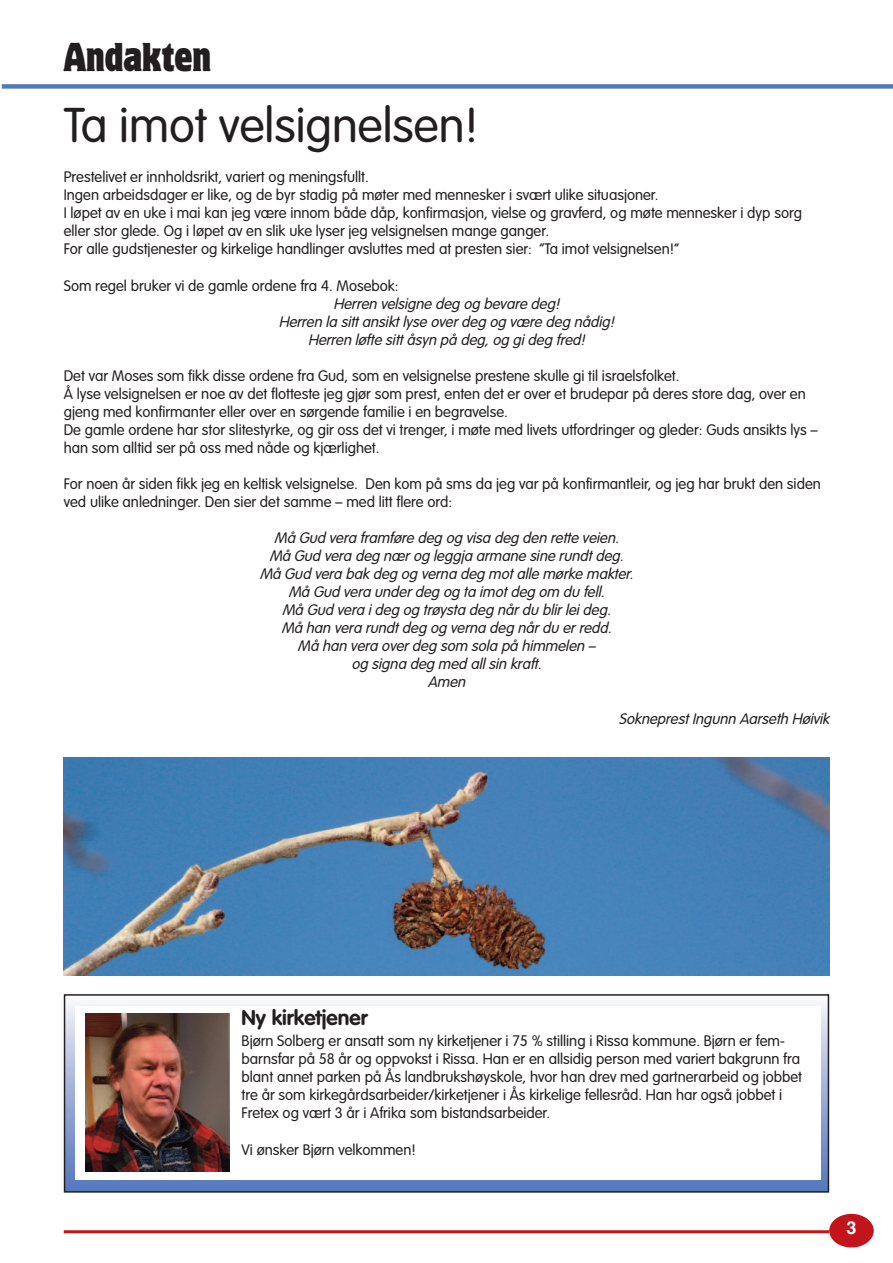
<style>
.page{position:relative;width:893px;height:1263px;background:#fff}
.page>*{position:absolute;margin:0;border:0;box-sizing:border-box;transform-origin:0 0}
.t1{font:300 48px "VAG Rounded";color:#231f20}
.t2{font:36px "Motter Corpus MM.300.wd";color:#231f20}
.t3{font:700 21px "VAG Rounded";color:#231f20}
.t4{font:700 18px "Helvetica";color:#fff}
.t5{font:300 15px/18px "VAG Rounded";color:#231f20}
.t6{font:italic 300 15px/18px "VAG Rounded";color:#231f20;text-align:center}
</style>
<div class="page">
<div style="left:829px;top:1214px;width:45px;height:33px;background:#c2151b;border-radius:50%"></div>
<hr style="left:64px;top:1230px;width:765px;height:3px;background:#c2151b">
<div style="left:2px;top:84px;width:891px;height:5px;background:#5279bd"></div>
<svg style="left:67px;top:1002px;width:759px;height:188px"></svg>
<div style="left:64px;top:994px;width:765px;height:199px;border:2px solid #231f20"></div>
<div style="left:76px;top:1006px;width:745px;height:173px;background:#fff"></div>
<img style="left:85px;top:1014px;width:145px;height:157px">
<img style="left:64px;top:758px;width:765px;height:218px">
<h2 class="t2" style="left:64px;top:43px;width:149px">Andakten</h2>
<h1 class="t1" style="left:64px;top:105px;width:417px">Ta imot velsignelsen!</h1>
<p class="t5" style="left:64px;top:169px;width:740px">Prestelivet er innholdsrikt, variert og meningsfullt.<br>Ingen arbeidsdager er like, og de byr stadig på møter med mennesker i svært ulike situasjoner.<br>I løpet av en uke i mai kan jeg være innom både dåp, konfirmasjon, vielse og gravferd, og møte mennesker i dyp sorg eller stor glede. Og i løpet av en slik uke lyser jeg velsignelsen mange ganger.<br>For alle gudstjenester og kirkelige handlinger avsluttes med at presten sier: ”Ta imot velsignelsen!”</p>
<p class="t5" style="left:64px;top:277px;width:336px">Som regel bruker vi de gamle ordene fra 4. Mosebok:</p>
<p class="t6" style="left:279px;top:295px;width:340px">Herren velsigne deg og bevare deg!<br>Herren la sitt ansikt lyse over deg og være deg nådig!<br>Herren løfte sitt åsyn på deg, og gi deg fred!</p>
<p class="t5" style="left:64px;top:367px;width:756px">Det var Moses som fikk disse ordene fra Gud, som en velsignelse prestene skulle gi til israelsfolket.<br>Å lyse velsignelsen er noe av det flotteste jeg gjør som prest, enten det er over et brudepar på deres store dag, over en gjeng med konfirmanter eller over en sørgende familie i en begravelse.<br>De gamle ordene har stor slitestyrke, og gir oss det vi trenger, i møte med livets utfordringer og gleder: Guds ansikts lys – han som alltid ser på oss med nåde og kjærlighet.</p>
<p class="t5" style="left:64px;top:475px;width:759px">For noen år siden fikk jeg en keltisk velsignelse. Den kom på sms da jeg var på konfirmantleir, og jeg har brukt den siden ved ulike anledninger. Den sier det samme – med litt flere ord:</p>
<p class="t6" style="left:260px;top:529px;width:378px">Må Gud vera framføre deg og visa deg den rette veien.<br>Må Gud vera deg nær og leggja armane sine rundt deg.<br>Må Gud vera bak deg og verna deg mot alle mørke makter.<br>Må Gud vera under deg og ta imot deg om du fell.<br>Må Gud vera i deg og trøysta deg når du blir lei deg.<br>Må han vera rundt deg og verna deg når du er redd.<br>Må han vera over deg som sola på himmelen –<br>og signa deg med all sin kraft.<br>Amen</p>
<p class="t6" style="left:619px;top:710px;width:212px">Sokneprest Ingunn Aarseth Høivik</p>
<h3 class="t3" style="left:242px;top:1009px;width:128px">Ny kirketjener</h3>
<p class="t5" style="left:242px;top:1032px;width:562px">Bjørn Solberg er ansatt som ny kirketjener i 75 % stilling i Rissa kommune. Bjørn er fem&shy;barnsfar på 58 år og oppvokst i Rissa. Han er en allsidig person med variert bakgrunn fra blant annet parken på Ås landbrukshøyskole, hvor han drev med gartnerarbeid og jobbet tre år som kirkegårdsarbeider/kirketjener i Ås kirkelige fellesråd. Han har også jobbet i Fretex og vært 3 år i Afrika som bistandsarbeider.</p>
<p class="t5" style="left:242px;top:1141px;width:176px">Vi ønsker Bjørn velkommen!</p>
<p class="t4" style="left:846px;top:1217px;width:12px">3</p>
</div>
